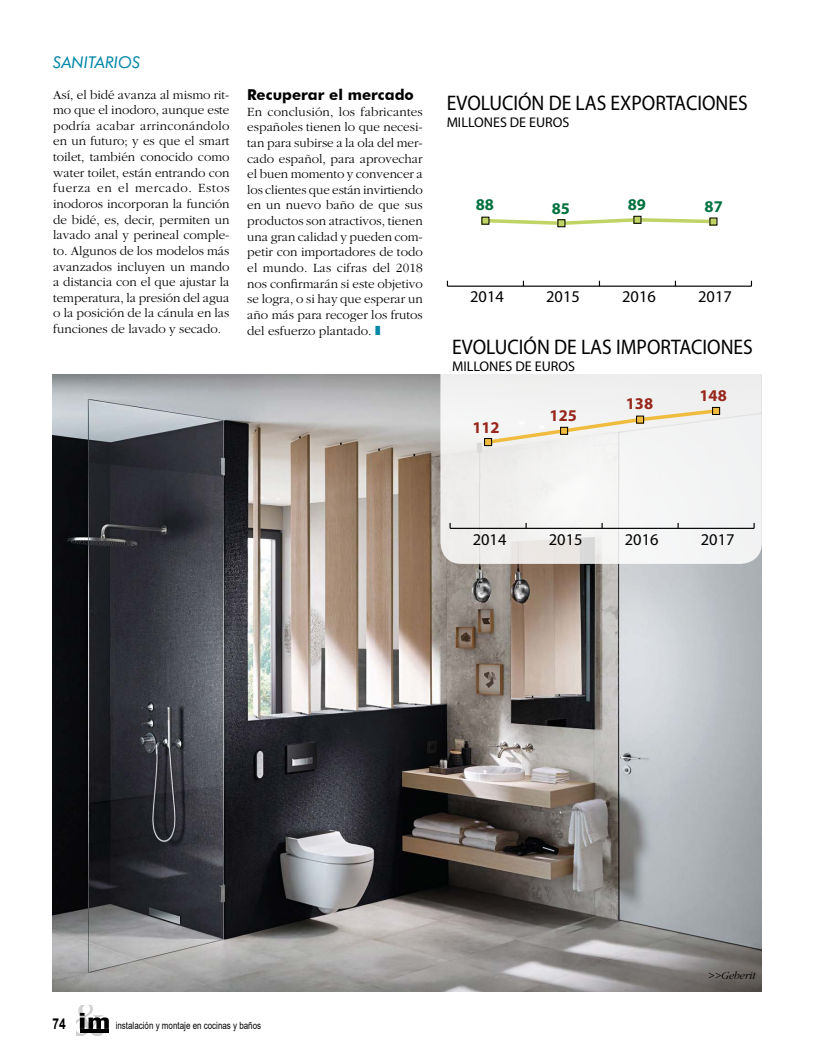
<style>
.page{position:relative;width:815px;height:1064px;background:#fff}
.page>*{position:absolute;margin:0;border:0;box-sizing:border-box;transform-origin:0 0}
.t1{font:21.12px "Myriad";color:#000;scale:.93 1}
.t2{font:16.38px "Myriad";color:#000}
.t3{font:700 16.38px "Myriad";color:#97271c}
.t4{font:700 16.38px "Myriad";color:#00723f}
.t5{font:italic 16.25px "Futura BT";color:#0087a8}
.t6{font:700 15px "Futura BT";color:#000}
.t7{font:700 15px "Arial";color:#000;scale:.8 1}
.t8{font:14.12px "Myriad";color:#000}
.t9{font:300 13.12px/15.6px "Garamond";color:#000;text-align:justify}
.t10{font:italic 300 11.25px "Garamond";color:#000}
.t11{font:10px "Arial";color:#000;scale:.8 1}
</style>
<div class="page">
<svg style="left:76px;top:1005px;width:33px;height:29px"></svg>
<img style="left:52px;top:374px;width:710px;height:617px">
<div style="left:440px;top:89px;width:322px;height:474px;background:linear-gradient(to bottom,#fff,#f0f0f0);border-radius:21px"></div>
<hr style="left:447px;top:285px;width:304px;height:1px;background:#000">
<svg style="left:482px;top:216px;width:235px;height:11px"></svg>
<div style="left:482px;top:217px;width:7px;height:7px;background:#bfd464"></div>
<div style="left:558px;top:220px;width:7px;height:7px;background:#bfd464"></div>
<div style="left:558px;top:219px;width:7px;height:8px;border:1px solid #000"></div>
<div style="left:634px;top:216px;width:7px;height:7px;background:#bfd464"></div>
<div style="left:634px;top:216px;width:7px;height:7px;border:1px solid #000"></div>
<div style="left:710px;top:218px;width:7px;height:7px;background:#bfd464"></div>
<hr style="left:450px;top:527px;width:304px;height:1px;background:#000">
<svg style="left:449px;top:522px;width:2px;height:6px"></svg>
<svg style="left:525px;top:522px;width:2px;height:6px"></svg>
<svg style="left:601px;top:522px;width:2px;height:6px"></svg>
<svg style="left:677px;top:522px;width:2px;height:6px"></svg>
<svg style="left:753px;top:522px;width:2px;height:6px"></svg>
<svg style="left:484px;top:407px;width:236px;height:39px"></svg>
<div style="left:485px;top:438px;width:7px;height:7px;background:#f0bc3f"></div>
<div style="left:484px;top:438px;width:8px;height:7px;border:1px solid #000"></div>
<div style="left:561px;top:427px;width:7px;height:7px;background:#f0bc3f"></div>
<div style="left:560px;top:427px;width:8px;height:7px;border:1px solid #000"></div>
<div style="left:637px;top:416px;width:7px;height:7px;background:#f0bc3f"></div>
<div style="left:636px;top:415px;width:8px;height:8px;border:1px solid #000"></div>
<div style="left:713px;top:407px;width:7px;height:7px;background:#f0bc3f"></div>
<div style="left:712px;top:407px;width:8px;height:7px;border:1px solid #000"></div>
<p class="t5" style="left:53px;top:52px;width:89px">SANITARIOS</p>
<p class="t9" style="left:53px;top:87px;width:178px">Así, el bidé avanza al mismo rit&shy;mo que el inodoro, aunque este podría acabar arrinconándolo en un futuro; y es que el smart toilet, también conocido como water toilet, están entrando con fuerza en el mercado. Estos inodoros incorporan la función de bidé, es, decir, permiten un lavado anal y perineal comple&shy;to. Algunos de los modelos más avanzados incluyen un mando a distancia con el que ajustar la temperatura, la presión del agua o la posición de la cánula en las funciones de lavado y secado.</p>
<p class="t6" style="left:247px;top:86px;width:168px">Recuperar el mercado</p>
<p class="t9" style="left:247px;top:104px;width:177px">En conclusión, los fabricantes españoles tienen lo que necesi&shy;tan para subirse a la ola del mer&shy;cado español, para aprovechar el buen momento y convencer a los clientes que están invirtiendo en un nuevo baño de que sus productos son atractivos, tienen una gran calidad y pueden com&shy;petir con importadores de todo el mundo. Las cifras del 2018 nos confirmarán si este objetivo se logra, o si hay que esperar un año más para recoger los frutos del esfuerzo plantado.</p>
<h1 class="t1" style="left:447px;top:92px;width:325px">EVOLUCIÓN DE LAS EXPORTACIONES</h1>
<p class="t8" style="left:447px;top:115px;width:124px">MILLONES DE EUROS</p>
<p class="t4" style="left:476px;top:196px;width:20px">88</p>
<p class="t4" style="left:628px;top:195px;width:20px">89</p>
<p class="t4" style="left:552px;top:200px;width:20px">85</p>
<p class="t4" style="left:704px;top:198px;width:20px">87</p>
<p class="t2" style="left:470px;top:288px;width:35px">2014</p>
<p class="t2" style="left:546px;top:288px;width:35px">2015</p>
<p class="t2" style="left:622px;top:288px;width:35px">2016</p>
<p class="t2" style="left:698px;top:288px;width:35px">2017</p>
<h1 class="t1" style="left:452px;top:336px;width:325px">EVOLUCIÓN DE LAS IMPORTACIONES</h1>
<p class="t8" style="left:452px;top:359px;width:124px">MILLONES DE EUROS</p>
<p class="t3" style="left:472px;top:419px;width:29px">112</p>
<p class="t3" style="left:550px;top:407px;width:29px">125</p>
<p class="t3" style="left:626px;top:395px;width:29px">138</p>
<p class="t3" style="left:699px;top:386px;width:29px">148</p>
<p class="t2" style="left:473px;top:530px;width:35px">2014</p>
<p class="t2" style="left:549px;top:530px;width:35px">2015</p>
<p class="t2" style="left:625px;top:530px;width:35px">2016</p>
<p class="t2" style="left:701px;top:530px;width:35px">2017</p>
<p class="t7" style="left:52px;top:1012px;width:18px">74</p>
<p class="t11" style="left:116px;top:1017px;width:183px">instalación y montaje en cocinas y baños</p>
<p class="t10" style="left:708px;top:968px;width:49px">&gt;&gt;Geberit</p>
</div>
